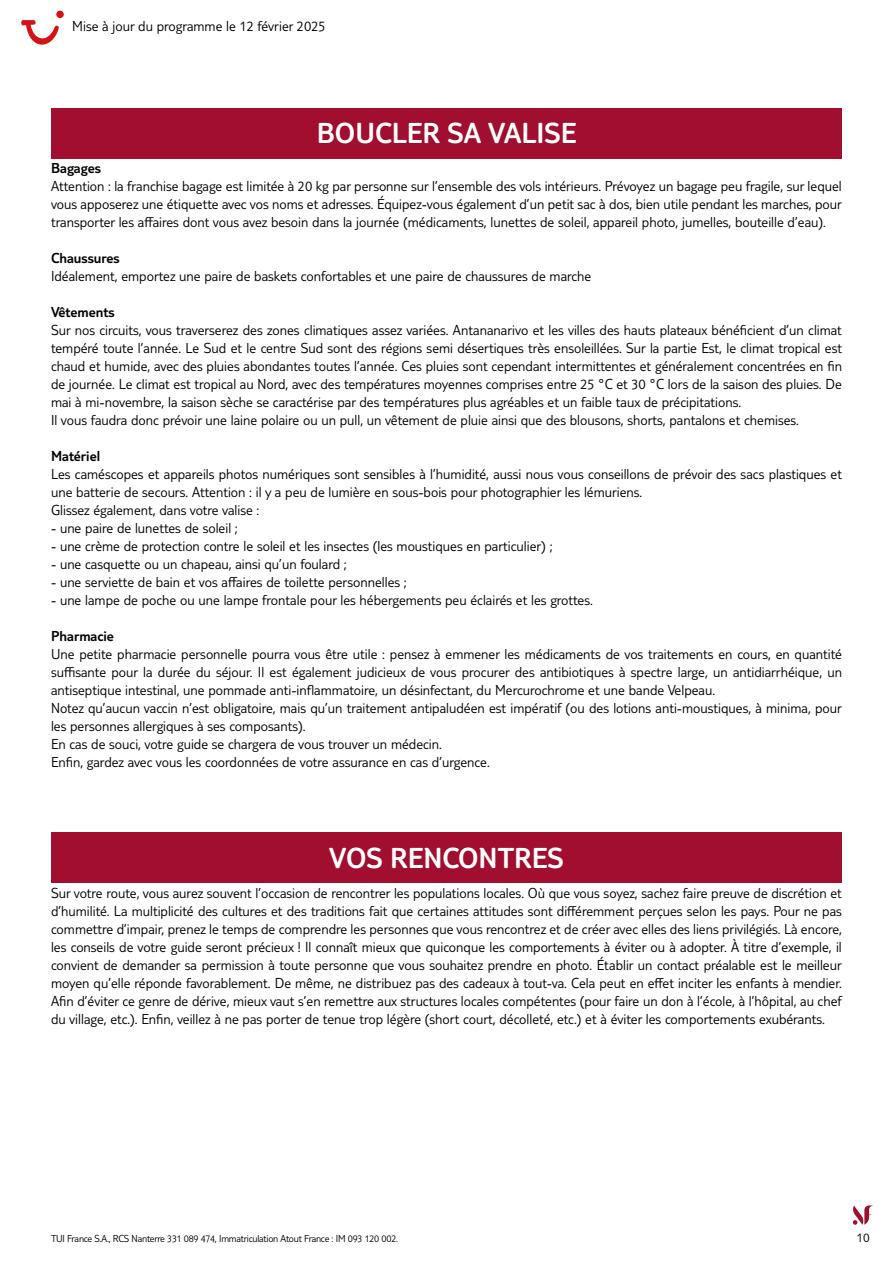
<style>
.page{position:relative;width:893px;height:1263px;background:#fff}
.page>*{position:absolute;margin:0;border:0;box-sizing:border-box;transform-origin:0 0}
.t1{font:300 30px "TUI Type";color:#fff}
.t2{font:300 15px/18px "TUI Type";color:#000}
.t3{font:300 15px "TUI Type";color:#000}
.t4{font:300 13.5px "TUI Type";color:#000}
.t5{font:300 10.5px "TUI Type";letter-spacing:-.02em;color:#000}
</style>
<div class="page">
<svg style="left:853px;top:1205px;width:20px;height:20px"></svg>
<div style="left:51px;top:108px;width:791px;height:51px;background:#a10e2f"></div>
<div style="left:51px;top:832px;width:791px;height:51px;background:#a10e2f"></div>
<svg style="left:21px;top:20px;width:38px;height:25px"></svg>
<div style="left:56px;top:11px;width:8px;height:7px;background:#d51317;border-radius:50%"></div>
<p class="t2" style="left:72px;top:17px;width:255px">Mise à jour du programme le 12 février 2025</p>
<h1 class="t1" style="left:317px;top:116px;width:261px">BOUCLER SA VALISE</h1>
<p class="t3" style="left:51px;top:160px;width:52px">Bagages</p>
<p class="t2" style="left:51px;top:177px;width:792px;text-align:justify">Attention : la franchise bagage est limitée à 20 kg par personne sur l’ensemble des vols intérieurs. Prévoyez un bagage peu fragile, sur lequel vous apposerez une étiquette avec vos noms et adresses. Équipez-vous également d’un petit sac à dos, bien utile pendant les marches, pour transporter les affaires dont vous avez besoin dans la journée (médicaments, lunettes de soleil, appareil photo, jumelles, bouteille d’eau).</p>
<p class="t3" style="left:51px;top:250px;width:70px">Chaussures</p>
<p class="t2" style="left:51px;top:267px;width:542px">Idéalement, emportez une paire de baskets confortables et une paire de chaussures de marche</p>
<p class="t3" style="left:51px;top:304px;width:65px">Vêtements</p>
<p class="t2" style="left:51px;top:321px;width:792px">Sur nos circuits, vous traverserez des zones climatiques assez variées. Antananarivo et les villes des hauts plateaux bénéficient d’un climat tempéré toute l’année. Le Sud et le centre Sud sont des régions semi désertiques très ensoleillées. Sur la partie Est, le climat tropical est chaud et humide, avec des pluies abondantes toutes l’année. Ces pluies sont cependant intermittentes et généralement concentrées en fin de journée. Le climat est tropical au Nord, avec des températures moyennes comprises entre 25 °C et 30 °C lors de la saison des pluies. De mai à mi-novembre, la saison sèche se caractérise par des températures plus agréables et un faible taux de précipitations.<br>Il vous faudra donc prévoir une laine polaire ou un pull, un vêtement de pluie ainsi que des blousons, shorts, pantalons et chemises.</p>
<p class="t3" style="left:51px;top:448px;width:51px">Matériel</p>
<p class="t2" style="left:51px;top:465px;width:792px">Les caméscopes et appareils photos numériques sont sensibles à l’humidité, aussi nous vous conseillons de prévoir des sacs plastiques et une batterie de secours. Attention : il y a peu de lumière en sous-bois pour photographier les lémuriens.<br>Glissez également, dans votre valise :</p>
<p class="t2" style="left:51px;top:519px;width:188px">- une paire de lunettes de soleil ;</p>
<p class="t2" style="left:51px;top:537px;width:503px">- une crème de protection contre le soleil et les insectes (les moustiques en particulier) ;</p>
<p class="t2" style="left:51px;top:555px;width:297px">- une casquette ou un chapeau, ainsi qu’un foulard ;</p>
<p class="t2" style="left:51px;top:573px;width:357px">- une serviette de bain et vos affaires de toilette personnelles ;</p>
<p class="t2" style="left:51px;top:591px;width:543px">- une lampe de poche ou une lampe frontale pour les hébergements peu éclairés et les grottes.</p>
<p class="t3" style="left:51px;top:628px;width:65px">Pharmacie</p>
<p class="t2" style="left:51px;top:645px;width:792px">Une petite pharmacie personnelle pourra vous être utile : pensez à emmener les médicaments de vos traitements en cours, en quantité suffisante pour la durée du séjour. Il est également judicieux de vous procurer des antibiotiques à spectre large, un antidiarrhéique, un antiseptique intestinal, une pommade anti-inflammatoire, un désinfectant, du Mercurochrome et une bande Velpeau.<br>Notez qu’aucun vaccin n’est obligatoire, mais qu’un traitement antipaludéen est impératif (ou des lotions anti-moustiques, à minima, pour les personnes allergiques à ses composants).<br>En cas de souci, votre guide se chargera de vous trouver un médecin.<br>Enfin, gardez avec vous les coordonnées de votre assurance en cas d’urgence.</p>
<h1 class="t1" style="left:329px;top:840px;width:236px">VOS RENCONTRES</h1>
<p class="t2" style="left:51px;top:883px;width:792px;text-align:justify">Sur votre route, vous aurez souvent l’occasion de rencontrer les populations locales. Où que vous soyez, sachez faire preuve de discrétion et d’humilité. La multiplicité des cultures et des traditions fait que certaines attitudes sont différemment perçues selon les pays. Pour ne pas commettre d’impair, prenez le temps de comprendre les personnes que vous rencontrez et de créer avec elles des liens privilégiés. Là encore, les conseils de votre guide seront précieux ! Il connaît mieux que quiconque les comportements à éviter ou à adopter. À titre d’exemple, il convient de demander sa permission à toute personne que vous souhaitez prendre en photo. Établir un contact préalable est le meilleur moyen qu’elle réponde favorablement. De même, ne distribuez pas des cadeaux à tout-va. Cela peut en effet inciter les enfants à mendier.<br>Afin d’éviter ce genre de dérive, mieux vaut s’en remettre aux structures locales compétentes (pour faire un don à l’école, à l’hôpital, au chef du village, etc.). Enfin, veillez à ne pas porter de tenue trop légère (short court, décolleté, etc.) et à éviter les comportements exubérants.</p>
<p class="t5" style="left:51px;top:1232px;width:349px">TUI France S.A., RCS Nanterre 331 089 474, Immatriculation Atout France : IM 093 120 002.</p>
<p class="t4" style="left:857px;top:1229px;width:14px">10</p>
</div>
